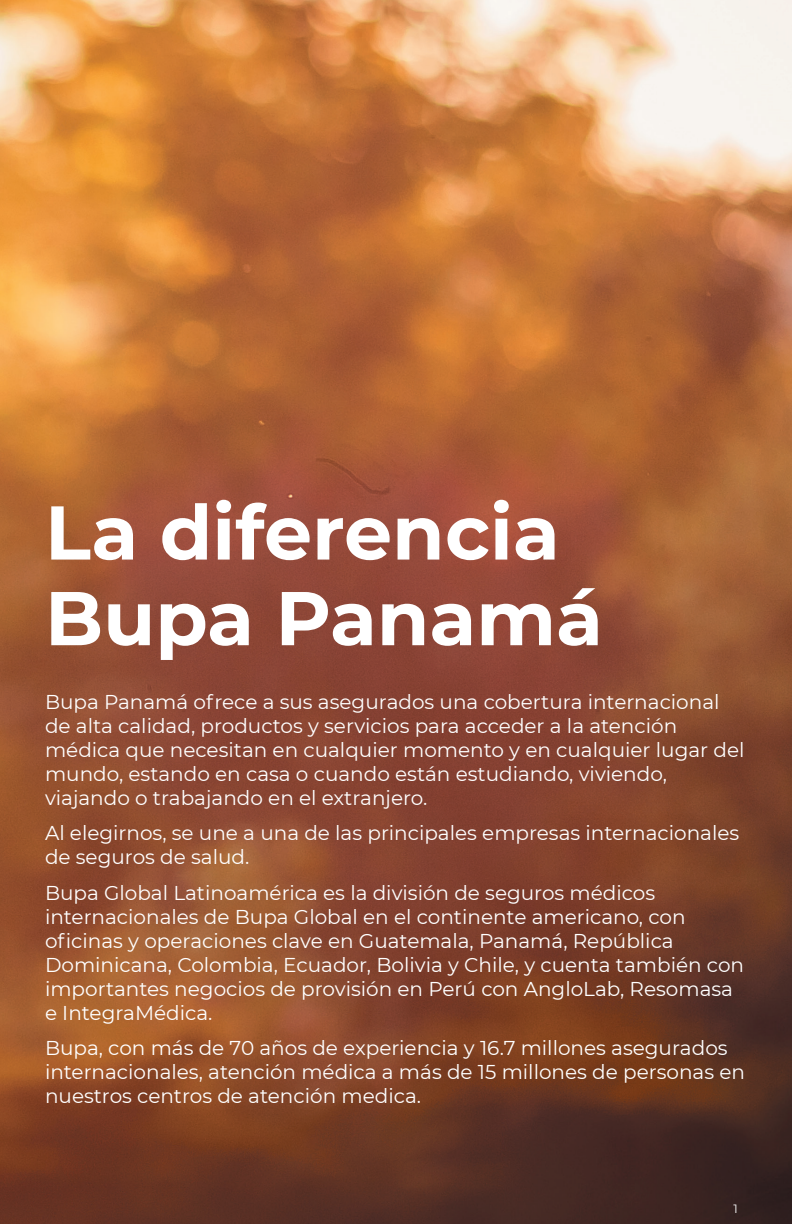
<style>
.page{position:relative;width:792px;height:1224px;background:#fff}
.page>*{position:absolute;margin:0;border:0;box-sizing:border-box;transform-origin:0 0}
.t1{font:700 76px/85.6px "Montserrat";color:#fff}
.t2{font:20px/24px "Montserrat";color:#fff}
.t3{font:12px "Montserrat";color:#fff}
</style>
<div class="page">
<img style="left:0;top:0;width:792px;height:1224px">
<h1 class="t1" style="left:45px;top:486px;width:559px">La diferencia<br>Bupa Panamá</h1>
<p class="t2" style="left:45px;top:689px;width:701px">Bupa Panamá ofrece a sus asegurados una cobertura internacional de alta calidad, productos y servicios para acceder a la atención médica que necesitan en cualquier momento y en cualquier lugar del mundo, estando en casa o cuando están estudiando, viviendo, viajando o trabajando en el extranjero.</p>
<p class="t2" style="left:45px;top:820px;width:696px">Al elegirnos, se une a una de las principales empresas internacionales de seguros de salud.</p>
<p class="t2" style="left:45px;top:880px;width:701px">Bupa Global Latinoamérica es la división de seguros médicos internacionales de Bupa Global en el continente americano, con oficinas y operaciones clave en Guatemala, Panamá, República Dominicana, Colombia, Ecuador, Bolivia y Chile, y cuenta también con importantes negocios de provisión en Perú con AngloLab, Resomasa e IntegraMédica.</p>
<p class="t2" style="left:45px;top:1035px;width:702px">Bupa, con más de 70 años de experiencia y 16.7 millones asegurados internacionales, atención médica a más de 15 millones de personas en nuestros centros de atención medica.</p>
<p class="t3" style="left:733px;top:1201px;width:6px">1</p>
</div>
